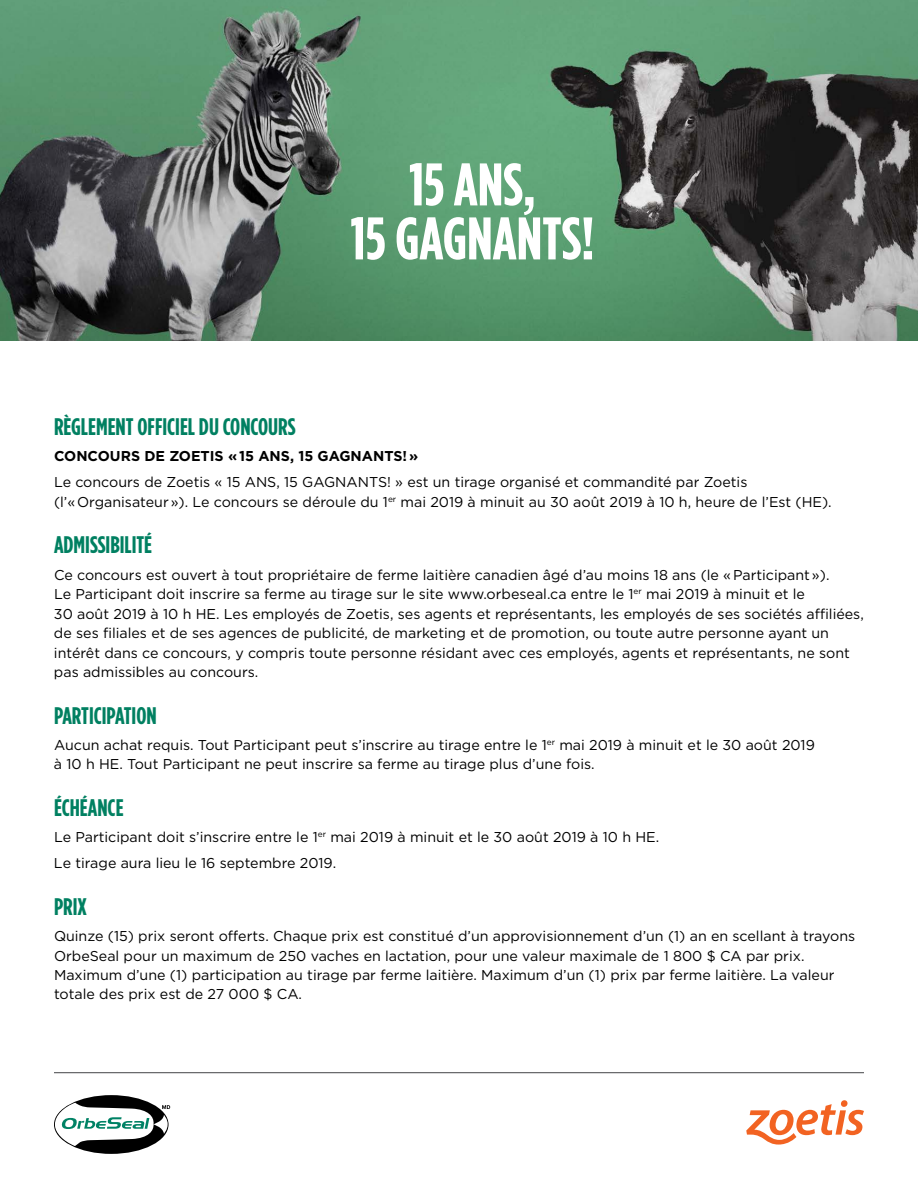
<style>
.page{position:relative;width:918px;height:1188px;background:#fff}
.page>*{position:absolute;margin:0;border:0;box-sizing:border-box;transform-origin:0 0}
.t1{font:700 60px/54px "Gotham Condensed";color:#fff;text-align:center}
.t2{font:700 24px "Gotham Condensed";color:#008061}
.t3{font:14.25px/19.5px "Gotham";color:#000}
.t4{font:700 14.25px "Gotham";color:#000}
</style>
<div class="page">
<img style="left:0;top:0;width:918px;height:340px">
<hr style="left:54px;top:1072px;width:810px;height:1px;background:#58595b">
<div style="left:841px;top:1100px;width:7px;height:7px;background:#f26322;border-radius:50%"></div>
<svg style="left:746px;top:1104px;width:118px;height:41px"></svg>
<div style="left:54px;top:1095px;width:115px;height:59px;background:#000;border-radius:50%"></div>
<svg style="left:55px;top:1103px;width:115px;height:43px"></svg>
<h1 class="t1" style="left:350px;top:157px;width:246px">15 ANS,<br>15 GAGNANTS!</h1>
<h2 class="t2" style="left:54px;top:413px;width:243px">RÈGLEMENT OFFICIEL DU CONCOURS</h2>
<p class="t4" style="left:54px;top:447px;width:366px">CONCOURS DE ZOETIS « 15 ANS, 15 GAGNANTS! »</p>
<p class="t3" style="left:54px;top:472px;width:779px">Le concours de Zoetis « 15 ANS, 15 GAGNANTS! » est un tirage organisé et commandité par Zoetis<br>(l’« Organisateur »). Le concours se déroule du 1<sup>er</sup> mai 2019 à minuit au 30 août 2019 à 10 h, heure de l’Est (HE).</p>
<h2 class="t2" style="left:54px;top:531px;width:100px">ADMISSIBILITÉ</h2>
<p class="t3" style="left:54px;top:565px;width:811px">Ce concours est ouvert à tout propriétaire de ferme laitière canadien âgé d’au moins 18 ans (le « Participant »).<br>Le Participant doit inscrire sa ferme au tirage sur le site www.orbeseal.ca entre le 1<sup>er</sup> mai 2019 à minuit et le<br>30 août 2019 à 10 h HE. Les employés de Zoetis, ses agents et représentants, les employés de ses sociétés affiliées, de ses filiales et de ses agences de publicité, de marketing et de promotion, ou toute autre personne ayant un intérêt dans ce concours, y compris toute personne résidant avec ces employés, agents et représentants, ne sont pas admissibles au concours.</p>
<h2 class="t2" style="left:54px;top:701px;width:104px">PARTICIPATION</h2>
<p class="t3" style="left:54px;top:735px;width:762px">Aucun achat requis. Tout Participant peut s’inscrire au tirage entre le 1<sup>er</sup> mai 2019 à minuit et le 30 août 2019 à 10 h HE. Tout Participant ne peut inscrire sa ferme au tirage plus d’une fois.</p>
<h2 class="t2" style="left:54px;top:793px;width:71px">ÉCHÉANCE</h2>
<p class="t3" style="left:54px;top:824px;width:607px;line-height:26.2px">Le Participant doit s’inscrire entre le 1<sup>er</sup> mai 2019 à minuit et le 30 août 2019 à 10 h HE.<br>Le tirage aura lieu le 16 septembre 2019.</p>
<h2 class="t2" style="left:54px;top:892px;width:34px">PRIX</h2>
<p class="t3" style="left:54px;top:926px;width:803px">Quinze (15) prix seront offerts. Chaque prix est constitué d’un approvisionnement d’un (1) an en scellant à trayons OrbeSeal pour un maximum de 250 vaches en lactation, pour une valeur maximale de 1 800 $ CA par prix.<br>Maximum d’une (1) participation au tirage par ferme laitière. Maximum d’un (1) prix par ferme laitière. La valeur totale des prix est de 27 000 $ CA.</p>
</div>
